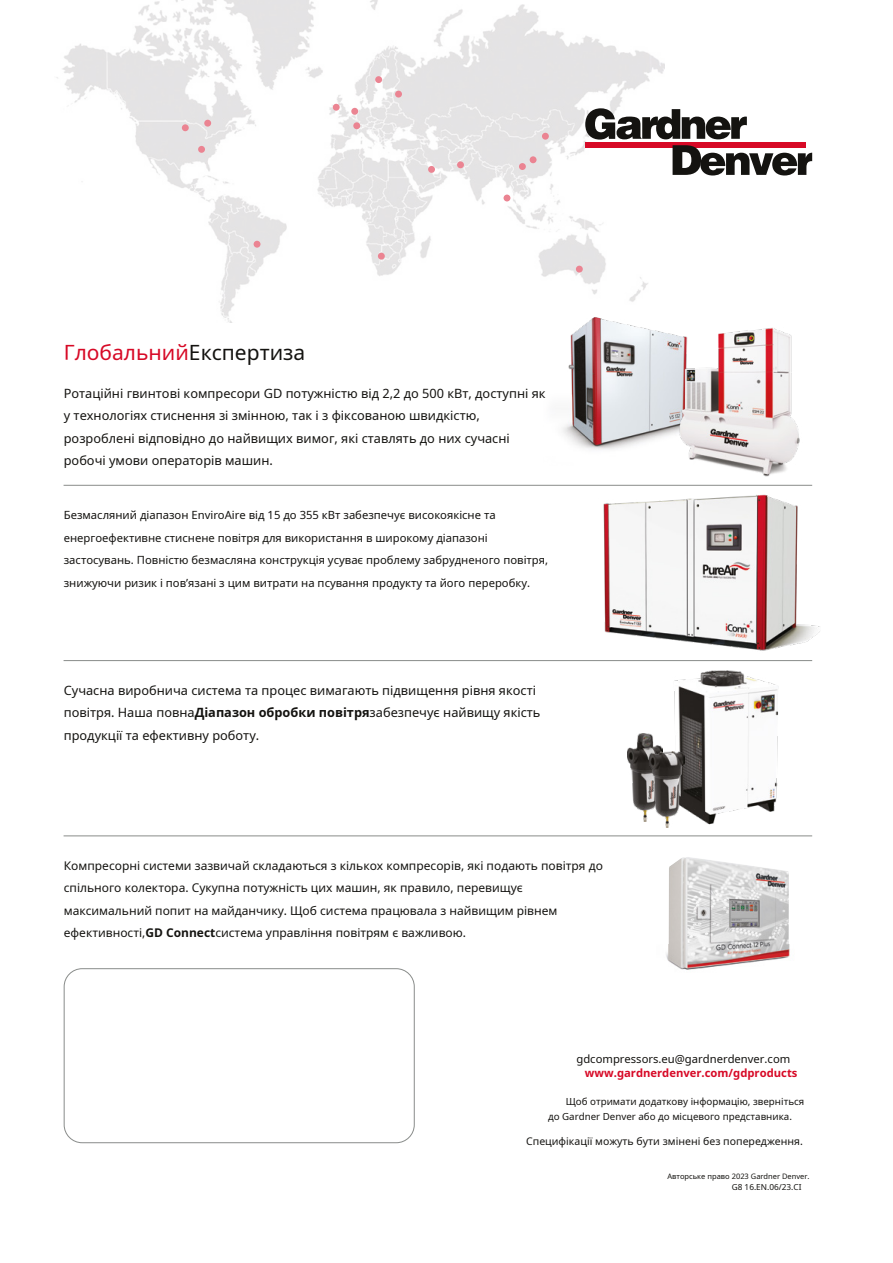
<style>
.page{position:relative;width:893px;height:1263px;background:#fff}
.page>*{position:absolute;margin:0;border:0;box-sizing:border-box;transform-origin:0 0}
.t1{font:21px "Noto Sans";color:#d70926}
.t2{font:12.75px/22.5px "Noto Sans";color:#141310}
.t3{font:12px/22.5px "Noto Sans";color:#141310}
.t4{font:11.25px/22.5px "Noto Sans";color:#141310}
.t5{font:700 11.25px "Noto Sans";color:#d70926}
.t6{font:10.5px "Noto Sans";color:#141310}
.t7{font:9.75px/14.4px "Noto Sans";color:#141310}
.t8{font:8.25px "Noto Sans";color:#141310}
.t9{font:7.5px "Noto Sans";color:#141310}
.s1{color:#141310}
.s2{font-weight:700}
</style>
<div class="page">
<img style="left:56px;top:0;width:609px;height:322px">
<div style="left:378px;top:253px;width:7px;height:7px;background:#eb8492;border-radius:50%"></div>
<div style="left:198px;top:146px;width:7px;height:7px;background:#eb8492;border-radius:50%"></div>
<div style="left:204px;top:120px;width:7px;height:7px;background:#eb8492;border-radius:50%"></div>
<div style="left:182px;top:124px;width:7px;height:7px;background:#eb8492;border-radius:50%"></div>
<div style="left:254px;top:241px;width:6px;height:7px;background:#eb8492;border-radius:50%"></div>
<div style="left:333px;top:104px;width:7px;height:7px;background:#eb8492;border-radius:50%"></div>
<div style="left:375px;top:76px;width:7px;height:7px;background:#eb8492;border-radius:50%"></div>
<div style="left:351px;top:108px;width:7px;height:7px;background:#eb8492;border-radius:50%"></div>
<div style="left:542px;top:133px;width:7px;height:7px;background:#eb8492;border-radius:50%"></div>
<div style="left:530px;top:156px;width:7px;height:7px;background:#eb8492;border-radius:50%"></div>
<div style="left:519px;top:163px;width:7px;height:7px;background:#eb8492;border-radius:50%"></div>
<div style="left:576px;top:266px;width:7px;height:7px;background:#eb8492;border-radius:50%"></div>
<svg style="left:504px;top:195px;width:6px;height:6px"></svg>
<div style="left:457px;top:161px;width:7px;height:7px;background:#eb8492;border-radius:50%"></div>
<svg style="left:395px;top:91px;width:7px;height:7px"></svg>
<div style="left:353px;top:122px;width:7px;height:7px;background:#eb8492;border-radius:50%"></div>
<div style="left:428px;top:166px;width:7px;height:7px;background:#eb8492;border-radius:50%"></div>
<svg style="left:585px;top:108px;width:227px;height:67px"></svg>
<div style="left:64px;top:968px;width:351px;height:175px;border:1px solid #898c8a;border-radius:18px"></div>
<hr style="left:64px;top:660px;width:748px;height:1px;background:#898c8a">
<hr style="left:64px;top:835px;width:748px;height:1px;background:#898c8a">
<hr style="left:64px;top:485px;width:748px;height:1px;background:#898c8a">
<img style="left:662px;top:670px;width:116px;height:155px">
<img style="left:627px;top:733px;width:35px;height:88px">
<img style="left:649px;top:751px;width:35px;height:77px">
<img style="left:543px;top:306px;width:122px;height:144px">
<img style="left:569px;top:317px;width:77px;height:128px">
<img style="left:646px;top:309px;width:154px;height:153px">
<img style="left:666px;top:944px;width:124px;height:26px">
<img style="left:669px;top:857px;width:120px;height:111px">
<img style="left:568px;top:462px;width:252px;height:200px">
<h1 class="t1" style="left:64px;top:337px;width:243px">Глобальний<span class="s1">Експертиза</span></h1>
<p class="t2" style="left:64px;top:381px;width:483px">Ротаційні гвинтові компресори GD потужністю від 2,2 до 500 кВт, доступні як у технологіях стиснення зі змінною, так і з фіксованою швидкістю, розроблені відповідно до найвищих вимог, які ставлять до них сучасні робочі умови операторів машин.</p>
<p class="t4" style="left:64px;top:504px;width:486px">Безмасляний діапазон EnviroAire від 15 до 355 кВт забезпечує високоякісне та енергоефективне стиснене повітря для використання в широкому діапазоні застосувань. Повністю безмасляна конструкція усуває проблему забрудненого повітря, знижуючи ризик і пов’язані з цим витрати на псування продукту та його переробку.</p>
<p class="t2" style="left:64px;top:678px;width:478px">Сучасна виробнича система та процес вимагають підвищення рівня якості повітря. Наша повна<span class="s2">Діапазон обробки повітря</span>забезпечує найвищу якість продукції та ефективну роботу.</p>
<p class="t3" style="left:64px;top:854px;width:541px">Компресорні системи зазвичай складаються з кількох компресорів, які подають повітря до спільного колектора. Сукупна потужність цих машин, як правило, перевищує максимальний попит на майданчику. Щоб система працювала з найвищим рівнем ефективності,<span class="s2">GD Connect</span>система управління повітрям є важливою.</p>
<p class="t4" style="left:576px;top:1047px;width:215px">gdcompressors.eu@gardnerdenver.com</p>
<p class="t5" style="left:585px;top:1065px;width:214px">www.gardnerdenver.com/gdproducts</p>
<p class="t7" style="left:548px;top:1094px;width:258px;text-indent:18px">Щоб отримати додаткову інформацію, зверніться до Gardner Denver або до місцевого представника.</p>
<p class="t6" style="left:526px;top:1133px;width:278px">Специфікації можуть бути змінені без попередження.</p>
<p class="t9" style="left:667px;top:1171px;width:144px">Авторське право 2023 Gardner Denver.</p>
<p class="t8" style="left:732px;top:1181px;width:71px">G8 16.EN.06/23.CI</p>
</div>
